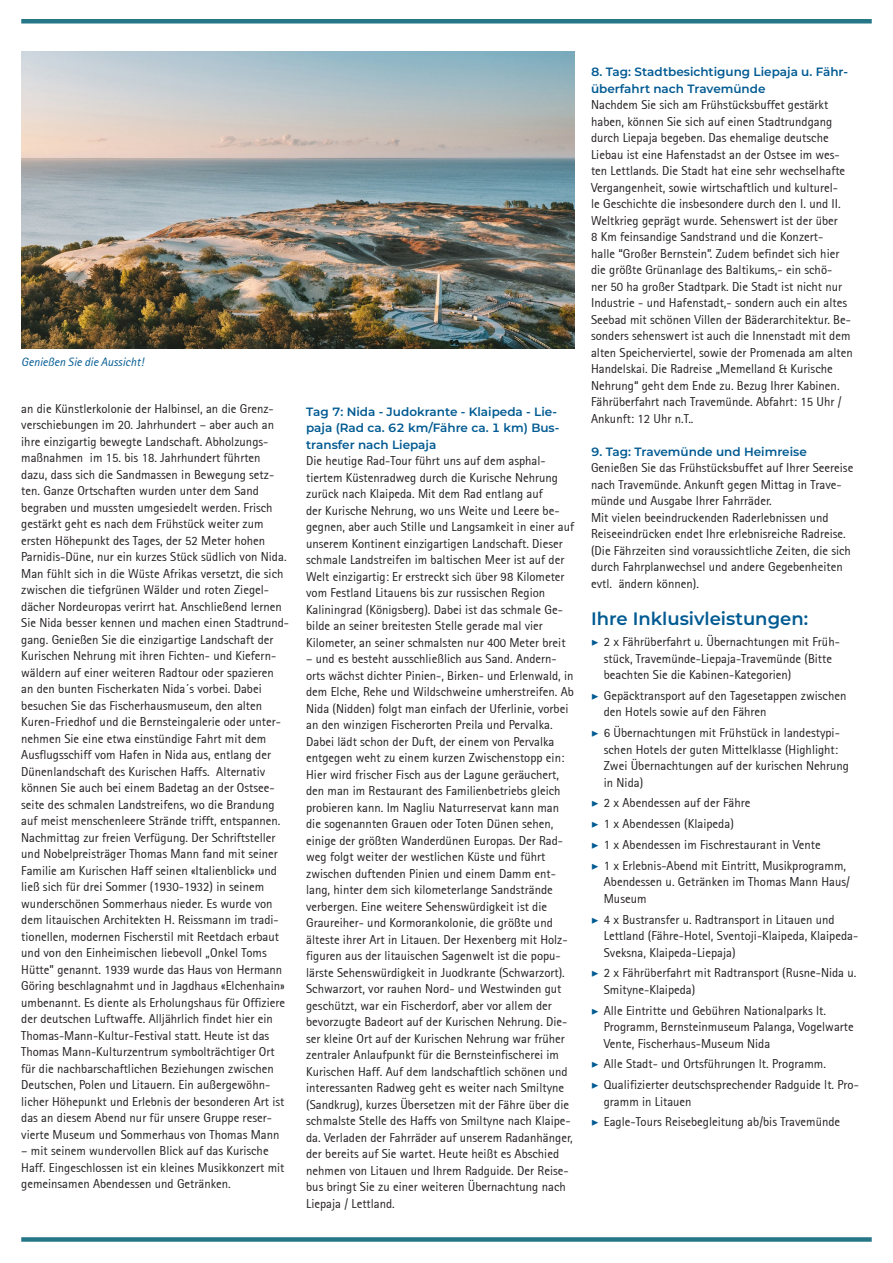
<style>
.page{position:relative;width:893px;height:1263px;background:#fff}
.page>*{position:absolute;margin:0;border:0;box-sizing:border-box;transform-origin:0 0}
.t1{font:600 18px "Montserrat";color:#015a92}
.t2{font:12.75px/16.5px "Rotis Sans Serif";color:#231f20}
.t3{font:600 12px/16.5px "Montserrat";color:#015a92}
.t4{font:italic 12px "Rotis Sans Serif";color:#015a92}
.s1{font-family:"Minion Pro";font-weight:700;font-style:italic;color:#015a92}
</style>
<div class="page">
<div style="left:21px;top:19px;width:851px;height:5px;background:#257687"></div>
<div style="left:21px;top:1237px;width:851px;height:5px;background:#257687"></div>
<img style="left:21px;top:51px;width:553px;height:298px">
<p class="t4" style="left:21px;top:354px;width:124px">Genießen Sie die Aussicht!</p>
<p class="t2" style="left:21px;top:400px;width:269px">an die Künstlerkolonie der Halbinsel, an die Grenz&shy;verschiebungen im 20. Jahrhundert – aber auch an ihre einzigartig bewegte Landschaft. Abholzungs&shy;maßnahmen im 15. bis 18. Jahrhundert führten dazu, dass sich die Sandmassen in Bewegung setz&shy;ten. Ganze Ortschaften wurden unter dem Sand begraben und mussten umgesiedelt werden. Frisch gestärkt geht es nach dem Frühstück weiter zum ersten Höhepunkt des Tages, der 52 Meter hohen Parnidis-Düne, nur ein kurzes Stück südlich von Nida.<br>Man fühlt sich in die Wüste Afrikas versetzt, die sich zwischen die tiefgrünen Wälder und roten Ziegel&shy;dächer Nordeuropas verirrt hat. Anschließend lernen Sie Nida besser kennen und machen einen Stadtrund&shy;gang. Genießen Sie die einzigartige Landschaft der Kurischen Nehrung mit ihren Fichten- und Kiefern&shy;wäldern auf einer weiteren Radtour oder spazieren an den bunten Fischerkaten Nida´s vorbei. Dabei besuchen Sie das Fischerhausmuseum, den alten Kuren-Friedhof und die Bernsteingalerie oder unter&shy;nehmen Sie eine etwa einstündige Fahrt mit dem Ausflugsschiff vom Hafen in Nida aus, entlang der Dünenlandschaft des Kurischen Haffs. Alternativ können Sie auch bei einem Badetag an der Ostsee&shy;seite des schmalen Landstreifens, wo die Brandung auf meist menschenleere Strände trifft, entspannen.<br>Nachmittag zur freien Verfügung. Der Schriftsteller und Nobelpreisträger Thomas Mann fand mit seiner Familie am Kurischen Haff seinen «Italienblick» und ließ sich für drei Sommer (1930-1932) in seinem wunderschönen Sommerhaus nieder. Es wurde von dem litauischen Architekten H. Reissmann im tradi&shy;tionellen, modernen Fischerstil mit Reetdach erbaut und von den Einheimischen liebevoll „Onkel Toms Hütte” genannt. 1939 wurde das Haus von Hermann Göring beschlagnahmt und in Jagdhaus «Elchenhain» umbenannt. Es diente als Erholungshaus für Offiziere der deutschen Luftwaffe. Alljährlich findet hier ein Thomas-Mann-Kultur-Festival statt. Heute ist das Thomas Mann-Kulturzentrum symbolträchtiger Ort für die nachbarschaftlichen Beziehungen zwischen Deutschen, Polen und Litauern. Ein außergewöhn&shy;licher Höhepunkt und Erlebnis der besonderen Art ist das an diesem Abend nur für unsere Gruppe reser&shy;vierte Museum und Sommerhaus von Thomas Mann</p>
<p class="t2" style="left:21px;top:1143px;width:265px">– mit seinem wundervollen Blick auf das Kurische<br>Haff. Eingeschlossen ist ein kleines Musikkonzert mit gemeinsamen Abendessen und Getränken.</p>
<p class="t3" style="left:306px;top:403px;width:255px">Tag 7: Nida - Judokrante - Klaipeda - Lie&shy;paja (Rad ca. 62 km/Fähre ca. 1 km) Bus&shy;transfer nach Liepaja</p>
<p class="t2" style="left:306px;top:452px;width:269px">Die heutige Rad-Tour führt uns auf dem asphal&shy;tiertem Küstenradweg durch die Kurische Nehrung zurück nach Klaipeda. Mit dem Rad entlang auf<br>der Kurische Nehrung, wo uns Weite und Leere be&shy;gegnen, aber auch Stille und Langsamkeit in einer auf unserem Kontinent einzigartigen Landschaft. Dieser schmale Landstreifen im baltischen Meer ist auf der Welt einzigartig: Er erstreckt sich über 98 Kilometer vom Festland Litauens bis zur russischen Region Kaliningrad (Königsberg). Dabei ist das schmale Ge&shy;bilde an seiner breitesten Stelle gerade mal vier Kilometer, an seiner schmalsten nur 400 Meter breit</p>
<p class="t2" style="left:306px;top:650px;width:269px">– und es besteht ausschließlich aus Sand. Andern&shy;orts wächst dichter Pinien-, Birken- und Erlenwald, in dem Elche, Rehe und Wildschweine umherstreifen. Ab Nida (Nidden) folgt man einfach der Uferlinie, vorbei an den winzigen Fischerorten Preila und Pervalka.<br>Dabei lädt schon der Duft, der einem von Pervalka entgegen weht zu einem kurzen Zwischenstopp ein:<br>Hier wird frischer Fisch aus der Lagune geräuchert, den man im Restaurant des Familienbetriebs gleich probieren kann. Im Nagliu Naturreservat kann man die sogenannten Grauen oder Toten Dünen sehen, einige der größten Wanderdünen Europas. Der Rad&shy;weg folgt weiter der westlichen Küste und führt zwischen duftenden Pinien und einem Damm ent&shy;lang, hinter dem sich kilometerlange Sandstrände verbergen. Eine weitere Sehenswürdigkeit ist die Graureiher- und Kormorankolonie, die größte und älteste ihrer Art in Litauen. Der Hexenberg mit Holz&shy;figuren aus der litauischen Sagenwelt ist die popu&shy;lärste Sehenswürdigkeit in Juodkrante (Schwarzort).<br>Schwarzort, vor rauhen Nord- und Westwinden gut geschützt, war ein Fischerdorf, aber vor allem der bevorzugte Badeort auf der Kurischen Nehrung. Die&shy;ser kleine Ort auf der Kurischen Nehrung war früher zentraler Anlaufpunkt für die Bernsteinfischerei im Kurischen Haff. Auf dem landschaftlich schönen und interessanten Radweg geht es weiter nach Smiltyne (Sandkrug), kurzes Übersetzen mit der Fähre über die schmalste Stelle des Haffs von Smiltyne nach Klaipe&shy;da. Verladen der Fahrräder auf unserem Radanhänger, der bereits auf Sie wartet. Heute heißt es Abschied nehmen von Litauen und Ihrem Radguide. Der Reise&shy;bus bringt Sie zu einer weiteren Übernachtung nach Liepaja / Lettland.</p>
<p class="t3" style="left:591px;top:63px;width:259px">8. Tag: Stadtbesichtigung Liepaja u. Fähr&shy;überfahrt nach Travemünde</p>
<p class="t2" style="left:591px;top:97px;width:263px">Nachdem Sie sich am Frühstücksbuffet gestärkt haben, können Sie sich auf einen Stadtrundgang durch Liepaja begeben. Das ehemalige deutsche Liebau ist eine Hafenstadst an der Ostsee im wes&shy;ten Lettlands. Die Stadt hat eine sehr wechselhafte Vergangenheit, sowie wirtschaftlich und kulturel-<br>le Geschichte die insbesondere durch den I. und II.<br>Weltkrieg geprägt wurde. Sehenswert ist der über<br>8 Km feinsandige Sandstrand und die Konzert-<br>halle “Großer Bernstein”. Zudem befindet sich hier die größte Grünanlage des Baltikums,- ein schö-<br>ner 50 ha großer Stadtpark. Die Stadt ist nicht nur Industrie - und Hafenstadt,- sondern auch ein altes Seebad mit schönen Villen der Bäderarchitektur. Be&shy;sonders sehenswert ist auch die Innenstadt mit dem alten Speicherviertel, sowie der Promenada am alten Handelskai. Die Radreise „Memelland &amp; Kurische Nehrung“ geht dem Ende zu. Bezug Ihrer Kabinen.<br>Fährüberfahrt nach Travemünde. Abfahrt: 15 Uhr / Ankunft: 12 Uhr n.T..</p>
<p class="t3" style="left:591px;top:443px;width:217px">9. Tag: Travemünde und Heimreise</p>
<p class="t2" style="left:591px;top:460px;width:264px">Genießen Sie das Frühstücksbuffet auf Ihrer Seereise nach Travemünde. Ankunft gegen Mittag in Trave&shy;münde und Ausgabe Ihrer Fahrräder.<br>Mit vielen beeindruckenden Raderlebnissen und Reiseeindrücken endet Ihre erlebnisreiche Radreise. (Die Fährzeiten sind voraussichtliche Zeiten, die sich durch Fahrplanwechsel und andere Gegebenheiten evtl. ändern können).</p>
<h1 class="t1" style="left:591px;top:606px;width:219px">Ihre Inklusivleistungen:</h1>
<p class="t2" style="left:604px;top:633px;width:238px;text-indent:-13px"><span class="s1">▶</span> 2 x Fährüberfahrt u. Übernachtungen mit Früh&shy;stück, Travemünde-Liepaja-Travemünde (Bitte beachten Sie die Kabinen-Kategorien)</p>
<p class="t2" style="left:604px;top:687px;width:244px;text-indent:-13px"><span class="s1">▶</span> Gepäcktransport auf den Tagesetappen zwischen den Hotels sowie auf den Fähren</p>
<p class="t2" style="left:604px;top:724px;width:247px;text-indent:-13px"><span class="s1">▶</span> 6 Übernachtungen mit Frühstück in landestypi&shy;schen Hotels der guten Mittelklasse (Highlight:<br>Zwei Übernachtungen auf der kurischen Nehrung in Nida)</p>
<p class="t2" style="left:591px;top:793px;width:256px;line-height:20.7px"><span class="s1">▶</span> 2 x Abendessen auf der Fähre<br><span class="s1">▶</span> 1 x Abendessen (Klaipeda)<br><span class="s1">▶</span> 1 x Abendessen im Fischrestaurant in Vente<br><span class="s1">▶</span> 1 x Erlebnis-Abend mit Eintritt, Musikprogramm,</p>
<p class="t2" style="left:604px;top:873px;width:248px">Abendessen u. Getränken im Thomas Mann Haus/<br>Museum</p>
<p class="t2" style="left:604px;top:911px;width:256px;text-indent:-13px"><span class="s1">▶</span> 4 x Bustransfer u. Radtransport in Litauen und<br>Lettland (Fähre-Hotel, Sventoji-Klaipeda, Klaipeda-<br>Sveksna, Klaipeda-Liepaja)</p>
<p class="t2" style="left:604px;top:965px;width:254px;text-indent:-13px"><span class="s1">▶</span> 2 x Fährüberfahrt mit Radtransport (Rusne-Nida u.<br>Smityne-Klaipeda)</p>
<p class="t2" style="left:604px;top:1002px;width:251px;text-indent:-13px"><span class="s1">▶</span> Alle Eintritte und Gebühren Nationalparks lt.<br>Programm, Bernsteinmuseum Palanga, Vogelwarte<br>Vente, Fischerhaus-Museum Nida</p>
<p class="t2" style="left:591px;top:1053px;width:269px;line-height:20.7px"><span class="s1">▶</span> Alle Stadt- und Ortsführungen lt. Programm.<br><span class="s1">▶</span> Qualifizierter deutschsprechender Radguide lt. Pro-</p>
<p class="t2" style="left:591px;top:1091px;width:251px;line-height:20.7px;text-indent:13px">gramm in Litauen<br><span class="s1">▶</span> Eagle-Tours Reisebegleitung ab/bis Travemünde</p>
</div>
